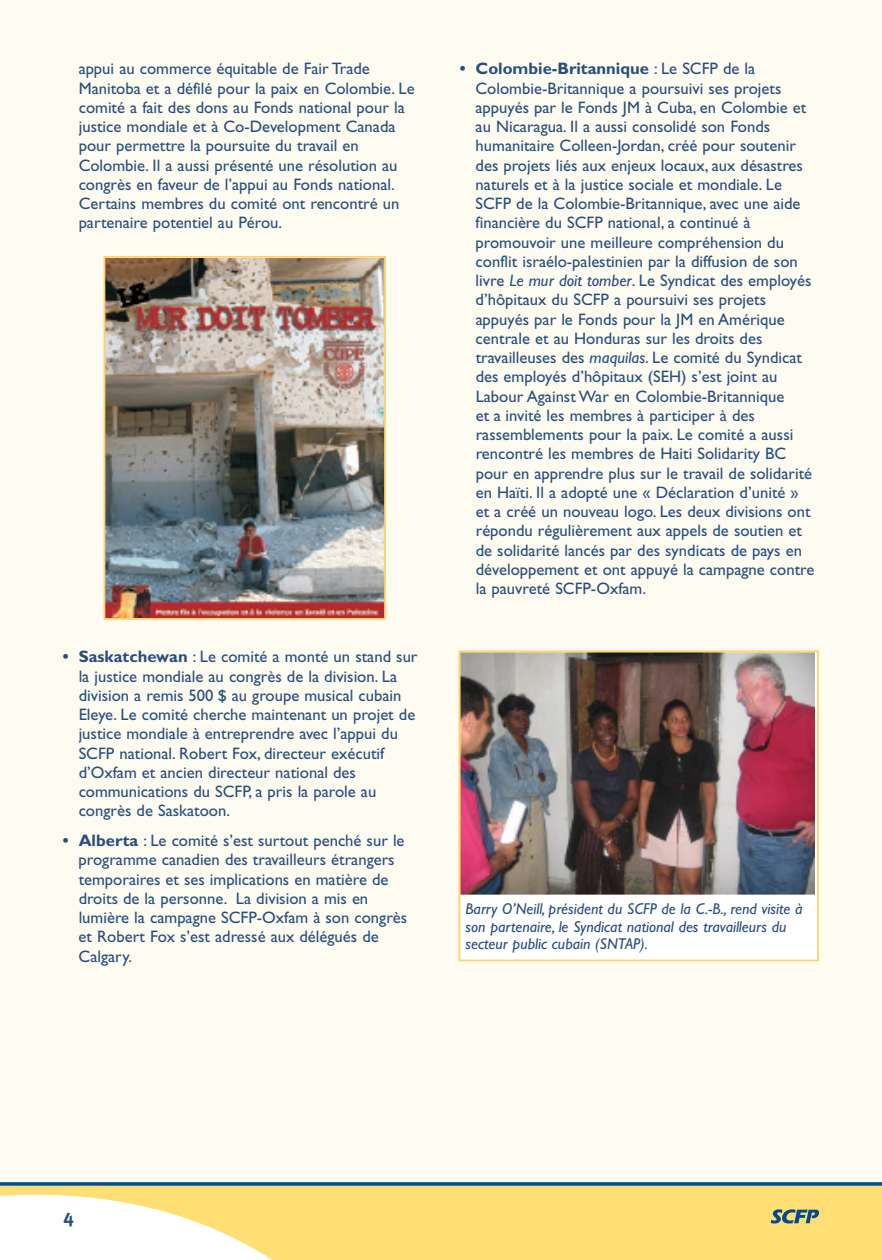
<style>
.page{position:relative;width:882px;height:1260px;background:#fff}
.page>*{position:absolute;margin:0;border:0;box-sizing:border-box;transform-origin:0 0}
.t1{font:700 19.25px "Meta";color:#274e80}
.t2{font:16.62px/19.2px "Gill Sans";color:#274e80}
.t3{font:italic 15.75px/17.5px "Gill Sans";color:#274e80}
.s1{font-weight:700}
.s2{font-style:italic}
</style>
<div class="page">
<div style="left:0;top:0;width:882px;height:1189px;background:#fefcf0"></div>
<div style="left:0;top:1184px;width:882px;height:76px;background:#ffde74"></div>
<svg style="left:0;top:1195px;width:272px;height:65px"></svg>
<svg style="left:0;top:1182px;width:882px;height:4px"></svg>
<svg style="left:771px;top:1209px;width:48px;height:15px"></svg>
<div style="left:460px;top:883px;width:357px;height:75px;background:#fff"></div>
<img style="left:462px;top:654px;width:352px;height:239px">
<div style="left:459px;top:650px;width:360px;height:311px;border:2px solid #ffd166"></div>
<img style="left:107px;top:259px;width:276px;height:358px">
<div style="left:104px;top:256px;width:282px;height:364px;border:2px solid #ffd166"></div>
<p class="t2" style="left:79px;top:61px;width:337px">appui au commerce équitable de Fair Trade Manitoba et a défilé pour la paix en Colombie. Le comité a fait des dons au Fonds national pour la justice mondiale et à Co-Development Canada pour permettre la poursuite du travail en Colombie. Il a aussi présenté une résolution au congrès en faveur de l’appui au Fonds national.<br>Certains membres du comité ont rencontré un partenaire potentiel au Pérou.</p>
<p class="t2" style="left:79px;top:649px;width:340px;text-indent:-16px"><span class="s1">• Saskatchewan</span> : Le comité a monté un stand sur la justice mondiale au congrès de la division. La division a remis 500 $ au groupe musical cubain Eleye. Le comité cherche maintenant un projet de justice mondiale à entreprendre avec l’appui du SCFP national. Robert Fox, directeur exécutif d’Oxfam et ancien directeur national des communications du SCFP, a pris la parole au congrès de Saskatoon.</p>
<p class="t2" style="left:79px;top:832px;width:330px;text-indent:-16px"><span class="s1">• Alberta</span> : Le comité s’est surtout penché sur le programme canadien des travailleurs étrangers temporaires et ses implications en matière de droits de la personne. La division a mis en lumière la campagne SCFP-Oxfam à son congrès et Robert Fox s’est adressé aux délégués de Calgary.</p>
<p class="t2" style="left:476px;top:61px;width:340px;text-indent:-16px"><span class="s1">• Colombie-Britannique</span> : Le SCFP de la Colombie-Britannique a poursuivi ses projets appuyés par le Fonds JM à Cuba, en Colombie et au Nicaragua. Il a aussi consolidé son Fonds humanitaire Colleen-Jordan, créé pour soutenir des projets liés aux enjeux locaux, aux désastres naturels et à la justice sociale et mondiale. Le SCFP de la Colombie-Britannique, avec une aide financière du SCFP national, a continué à promouvoir une meilleure compréhension du conflit israélo-palestinien par la diffusion de son livre <span class="s2">Le mur doit tomber</span>. Le Syndicat des employés d’hôpitaux du SCFP a poursuivi ses projets appuyés par le Fonds pour la JM en Amérique centrale et au Honduras sur les droits des travailleuses des <span class="s2">maquilas</span>. Le comité du Syndicat des employés d’hôpitaux (SEH) s’est joint au Labour Against War en Colombie-Britannique<br>et a invité les membres à participer à des rassemblements pour la paix. Le comité a aussi rencontré les membres de Haiti Solidarity BC pour en apprendre plus sur le travail de solidarité en Haïti. Il a adopté une « Déclaration d’unité » et a créé un nouveau logo. Les deux divisions ont répondu régulièrement aux appels de soutien et de solidarité lancés par des syndicats de pays en développement et ont appuyé la campagne contre la pauvreté SCFP-Oxfam.</p>
<p class="t3" style="left:466px;top:902px;width:338px">Barry O’Neill, président du SCFP de la C.-B., rend visite à son partenaire, le Syndicat national des travailleurs du secteur public cubain (SNTAP).</p>
<p class="t1" style="left:63px;top:1205px;width:12px">4</p>
</div>
